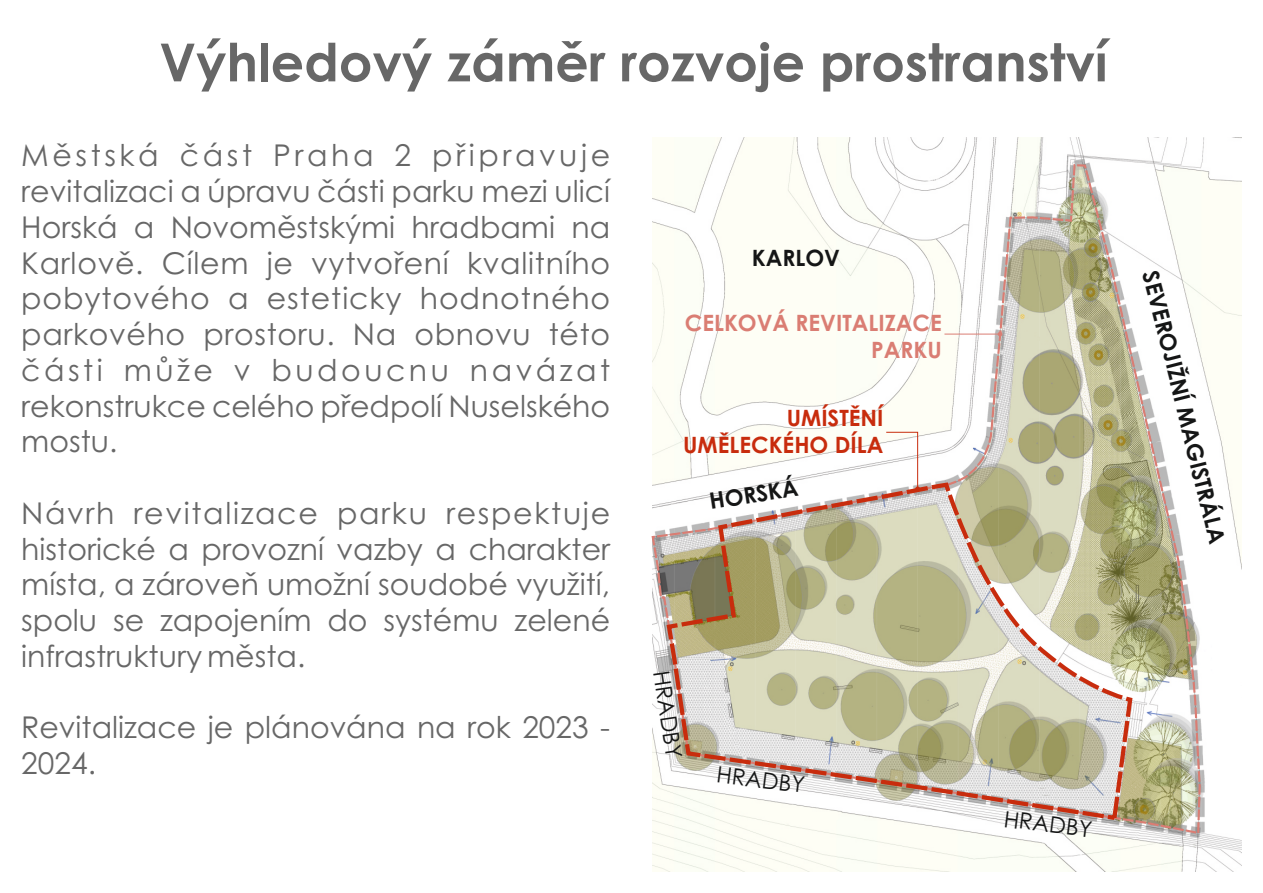
<style>
.page{position:relative;width:1263px;height:893px;background:#fff}
.page>*{position:absolute;margin:0;border:0;box-sizing:border-box;transform-origin:0 0}
.t1{font:700 52.5px "Century Gothic";color:#676767}
.t2{font:30px/35.7px "Century Gothic";color:#676767;text-align:justify}
.t3{font:700 22.5px "Century Gothic";color:#151616}
.t4{font:700 22.5px/27.3px "Century Gothic";color:#da7d73;text-align:right}
.t5{font:700 22.5px/27.3px "Century Gothic";color:#c82c0d;text-align:right}
.t6{font:22.5px "Century Gothic";color:#151616}
</style>
<div class="page">
<img style="left:653px;top:137px;width:589px;height:735px">
<svg style="left:651px;top:163px;width:551px;height:672px"></svg>
<svg style="left:664px;top:480px;width:471px;height:343px"></svg>
<hr style="left:944px;top:334px;width:56px;height:1px;background:#da7d73">
<svg style="left:998px;top:332px;width:4px;height:4px"></svg>
<svg style="left:885px;top:431px;width:35px;height:60px"></svg>
<svg style="left:1204px;top:517px;width:22px;height:27px"></svg>
<h1 class="t1" style="left:159px;top:42px;width:950px">Výhledový záměr rozvoje prostranství</h1>
<p class="t2" style="left:21px;top:140px;width:590px">Městská část Praha 2 připravuje revitalizaci a úpravu části parku mezi ulicí Horská a Novoměstskými hradbami na Karlově. Cílem je vytvoření kvalitního pobytového a esteticky hodnotného parkového prostoru. Na obnovu této části může v budoucnu navázat rekonstrukce celého předpolí Nuselského mostu.</p>
<p class="t2" style="left:21px;top:498px;width:590px">Návrh revitalizace parku respektuje historické a provozní vazby a charakter místa, a zároveň umožní soudobé využití, spolu se zapojením do systému zelené infrastruktury města.</p>
<p class="t2" style="left:21px;top:712px;width:590px">Revitalizace je plánována na rok 2023 -<br>2024.</p>
<p class="t3" style="left:752px;top:249px;width:90px">KARLOV</p>
<p class="t4" style="left:685px;top:311px;width:258px">CELKOVÁ REVITALIZACE<br>PARKU</p>
<p class="t5" style="left:683px;top:406px;width:202px">UMÍSTĚNÍ<br>UMĚLECKÉHO DÍLA</p>
<p class="t3" style="left:708px;top:492px;width:91px;rotate:-9deg">HORSKÁ</p>
<p class="t6" style="left:670px;top:669px;width:90px;rotate:81deg">HRADBY</p>
<p class="t6" style="left:718px;top:765px;width:90px;rotate:7deg">HRADBY</p>
<p class="t6" style="left:1005px;top:810px;width:90px;rotate:7deg">HRADBY</p>
<p class="t3" style="left:1158px;top:269px;width:113px;rotate:75deg">SEVEROJIŽ</p>
<p class="t3" style="left:1185px;top:377px;width:144px;rotate:76deg">NÍ MAGISTRÁ</p>
</div>
